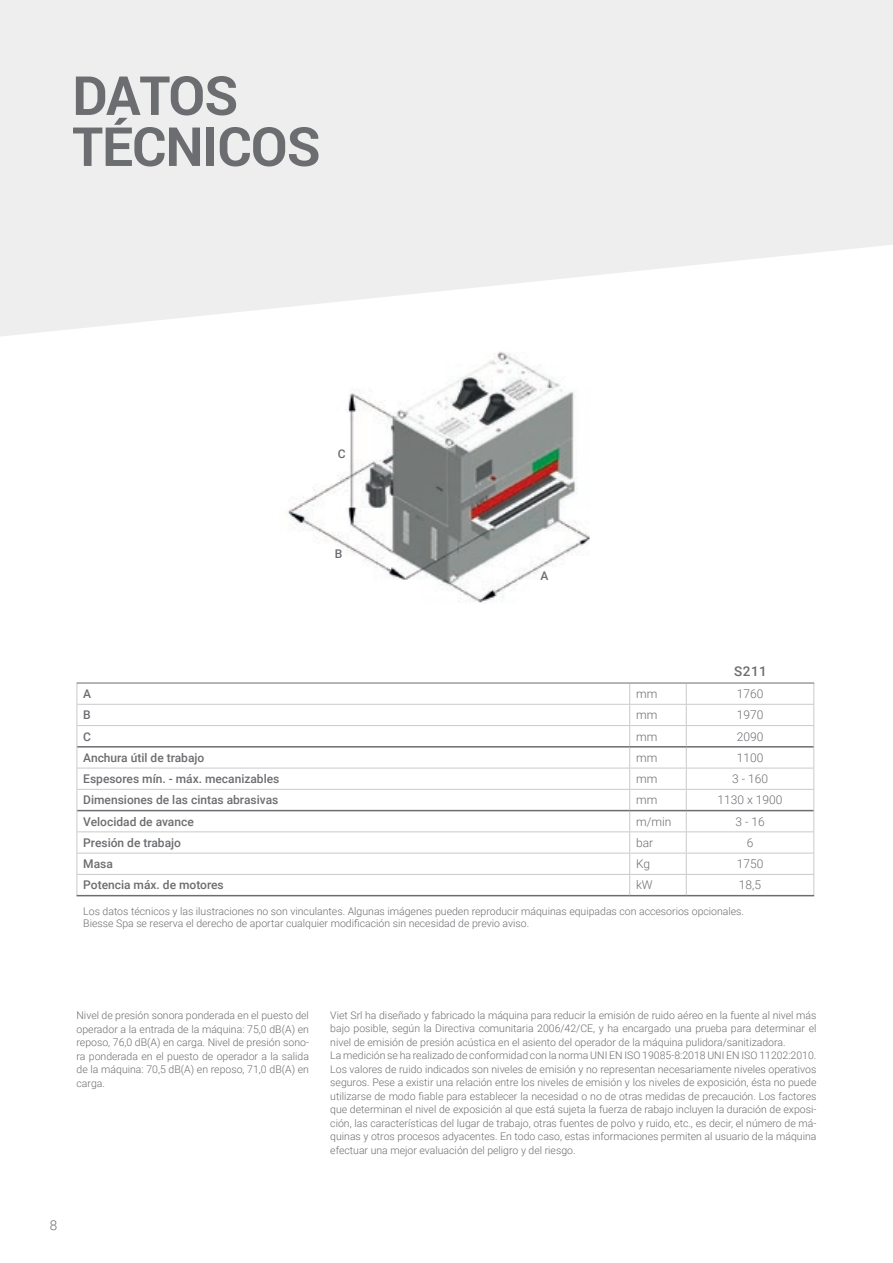
<style>
.page{position:relative;width:893px;height:1263px;background:#fff}
.page>*{position:absolute;margin:0;border:0;box-sizing:border-box;transform-origin:0 0}
.t1{font:700 54px "Roboto";letter-spacing:-.02em;color:#6c6d70}
.t2{font:500 13.5px "Roboto";color:#6c6d70}
.t3{font:300 13.5px "Roboto";color:#6c6d70}
.t4{font:500 12px "Roboto";color:#6c6d70}
.t5{font:300 12px "Roboto";color:#6c6d70}
.t6{font:300 10.5px/13.5px "Roboto";color:#6c6d70;text-align:justify}
</style>
<div class="page">
<svg style="left:0;top:0;width:893px;height:336px;background:#f0f0f1"></svg>
<img style="left:288px;top:351px;width:302px;height:252px">
<hr style="left:77px;top:853px;width:553px;height:1px;background:#c9cacc">
<hr style="left:630px;top:853px;width:56px;height:1px;background:#c9cacc">
<hr style="left:686px;top:853px;width:128px;height:1px;background:#c9cacc">
<svg style="left:77px;top:684px;width:1px;height:211px"></svg>
<svg style="left:629px;top:684px;width:1px;height:211px"></svg>
<svg style="left:686px;top:684px;width:1px;height:211px"></svg>
<svg style="left:813px;top:684px;width:1px;height:211px"></svg>
<hr style="left:77px;top:874px;width:553px;height:1px;background:#c9cacc">
<hr style="left:630px;top:874px;width:56px;height:1px;background:#c9cacc">
<hr style="left:686px;top:874px;width:128px;height:1px;background:#c9cacc">
<hr style="left:77px;top:704px;width:553px;height:1px;background:#c9cacc">
<hr style="left:630px;top:704px;width:56px;height:1px;background:#c9cacc">
<hr style="left:686px;top:704px;width:128px;height:1px;background:#c9cacc">
<hr style="left:77px;top:725px;width:553px;height:1px;background:#c9cacc">
<hr style="left:630px;top:725px;width:56px;height:1px;background:#c9cacc">
<hr style="left:686px;top:725px;width:128px;height:1px;background:#c9cacc">
<hr style="left:77px;top:768px;width:553px;height:1px;background:#c9cacc">
<hr style="left:630px;top:768px;width:56px;height:1px;background:#c9cacc">
<hr style="left:686px;top:768px;width:128px;height:1px;background:#c9cacc">
<hr style="left:77px;top:683px;width:553px;height:1px;background:#6c6d70">
<hr style="left:630px;top:683px;width:56px;height:1px;background:#6c6d70">
<hr style="left:686px;top:683px;width:128px;height:1px;background:#6c6d70">
<hr style="left:77px;top:831px;width:553px;height:1px;background:#c9cacc">
<hr style="left:630px;top:831px;width:56px;height:1px;background:#c9cacc">
<hr style="left:686px;top:831px;width:128px;height:1px;background:#c9cacc">
<hr style="left:77px;top:895px;width:553px;height:1px;background:#6c6d70">
<hr style="left:630px;top:895px;width:56px;height:1px;background:#6c6d70">
<hr style="left:686px;top:895px;width:128px;height:1px;background:#6c6d70">
<hr style="left:77px;top:746px;width:553px;height:1px;background:#6c6d70">
<hr style="left:630px;top:746px;width:56px;height:1px;background:#6c6d70">
<hr style="left:686px;top:746px;width:127px;height:1px;background:#6c6d70">
<hr style="left:77px;top:789px;width:553px;height:1px;background:#c9cacc">
<hr style="left:630px;top:789px;width:56px;height:1px;background:#c9cacc">
<hr style="left:686px;top:789px;width:128px;height:1px;background:#c9cacc">
<hr style="left:77px;top:810px;width:553px;height:1px;background:#6c6d70">
<hr style="left:630px;top:810px;width:56px;height:1px;background:#6c6d70">
<hr style="left:686px;top:810px;width:127px;height:1px;background:#6c6d70">
<p class="t1" style="left:72px;top:58px;width:168px">DATOS</p>
<p class="t1" style="left:72px;top:109px;width:250px">TÉCNICOS</p>
<p class="t4" style="left:338px;top:446px;width:9px">C</p>
<p class="t4" style="left:335px;top:546px;width:9px">B</p>
<p class="t4" style="left:541px;top:567px;width:9px">A</p>
<p class="t2" style="left:734px;top:662px;width:34px">S211</p>
<p class="t4" style="left:83px;top:685px;width:9px">A</p>
<p class="t5" style="left:636px;top:685px;width:23px">mm</p>
<p class="t5" style="left:737px;top:685px;width:28px">1760</p>
<p class="t4" style="left:83px;top:707px;width:9px">B</p>
<p class="t5" style="left:636px;top:707px;width:23px">mm</p>
<p class="t5" style="left:737px;top:707px;width:28px">1970</p>
<p class="t4" style="left:83px;top:728px;width:9px">C</p>
<p class="t5" style="left:636px;top:728px;width:23px">mm</p>
<p class="t5" style="left:737px;top:728px;width:28px">2090</p>
<p class="t4" style="left:83px;top:749px;width:123px">Anchura útil de trabajo</p>
<p class="t5" style="left:636px;top:749px;width:23px">mm</p>
<p class="t5" style="left:737px;top:749px;width:28px">1100</p>
<p class="t4" style="left:83px;top:770px;width:198px">Espesores mín. - máx. mecanizables</p>
<p class="t5" style="left:636px;top:770px;width:23px">mm</p>
<p class="t5" style="left:732px;top:770px;width:37px">3 - 160</p>
<p class="t4" style="left:83px;top:792px;width:197px">Dimensiones de las cintas abrasivas</p>
<p class="t5" style="left:636px;top:792px;width:23px">mm</p>
<p class="t5" style="left:718px;top:792px;width:66px">1130 x 1900</p>
<p class="t4" style="left:83px;top:813px;width:112px">Velocidad de avance</p>
<p class="t5" style="left:636px;top:813px;width:37px">m/min</p>
<p class="t5" style="left:735px;top:813px;width:31px">3 - 16</p>
<p class="t4" style="left:83px;top:834px;width:99px">Presión de trabajo</p>
<p class="t5" style="left:636px;top:834px;width:19px">bar</p>
<p class="t5" style="left:747px;top:834px;width:8px">6</p>
<p class="t4" style="left:83px;top:855px;width:31px">Masa</p>
<p class="t5" style="left:636px;top:855px;width:16px">Kg</p>
<p class="t5" style="left:737px;top:855px;width:28px">1750</p>
<p class="t4" style="left:83px;top:877px;width:142px">Potencia máx. de motores</p>
<p class="t5" style="left:636px;top:877px;width:18px">kW</p>
<p class="t5" style="left:739px;top:877px;width:24px">18,5</p>
<p class="t6" style="left:83px;top:904px;width:662px">Los datos técnicos y las ilustraciones no son vinculantes. Algunas imágenes pueden reproducir máquinas equipadas con accesorios opcionales.</p>
<p class="t6" style="left:83px;top:916px;width:447px">Biesse Spa se reserva el derecho de aportar cualquier modificación sin necesidad de previo aviso.</p>
<p class="t6" style="left:77px;top:1008px;width:234px">Nivel de presión sonora ponderada en el puesto del operador a la entrada de la máquina: 75,0 dB(A) en reposo, 76,0 dB(A) en carga. Nivel de presión sono&shy;ra ponderada en el puesto de operador a la salida de la máquina: 70,5 dB(A) en reposo, 71,0 dB(A) en carga.</p>
<p class="t6" style="left:330px;top:1008px;width:488px">Viet Srl ha diseñado y fabricado la máquina para reducir la emisión de ruido aéreo en la fuente al nivel más bajo posible, según la Directiva comunitaria 2006/42/CE, y ha encargado una prueba para determinar el nivel de emisión de presión acústica en el asiento del operador de la máquina pulidora/sanitizadora.</p>
<p class="t6" style="left:330px;top:1048px;width:488px">La medición se ha realizado de conformidad con la norma UNI EN ISO 19085-8:2018 UNI EN ISO 11202:2010.<br>Los valores de ruido indicados son niveles de emisión y no representan necesariamente niveles operativos seguros. Pese a existir una relación entre los niveles de emisión y los niveles de exposición, ésta no puede utilizarse de modo fiable para establecer la necesidad o no de otras medidas de precaución. Los factores que determinan el nivel de exposición al que está sujeta la fuerza de rabajo incluyen la duración de exposi&shy;ción, las características del lugar de trabajo, otras fuentes de polvo y ruido, etc., es decir, el número de má&shy;quinas y otros procesos adyacentes. En todo caso, estas informaciones permiten al usuario de la máquina efectuar una mejor evaluación del peligro y del riesgo.</p>
<p class="t3" style="left:50px;top:1215px;width:9px">8</p>
</div>
